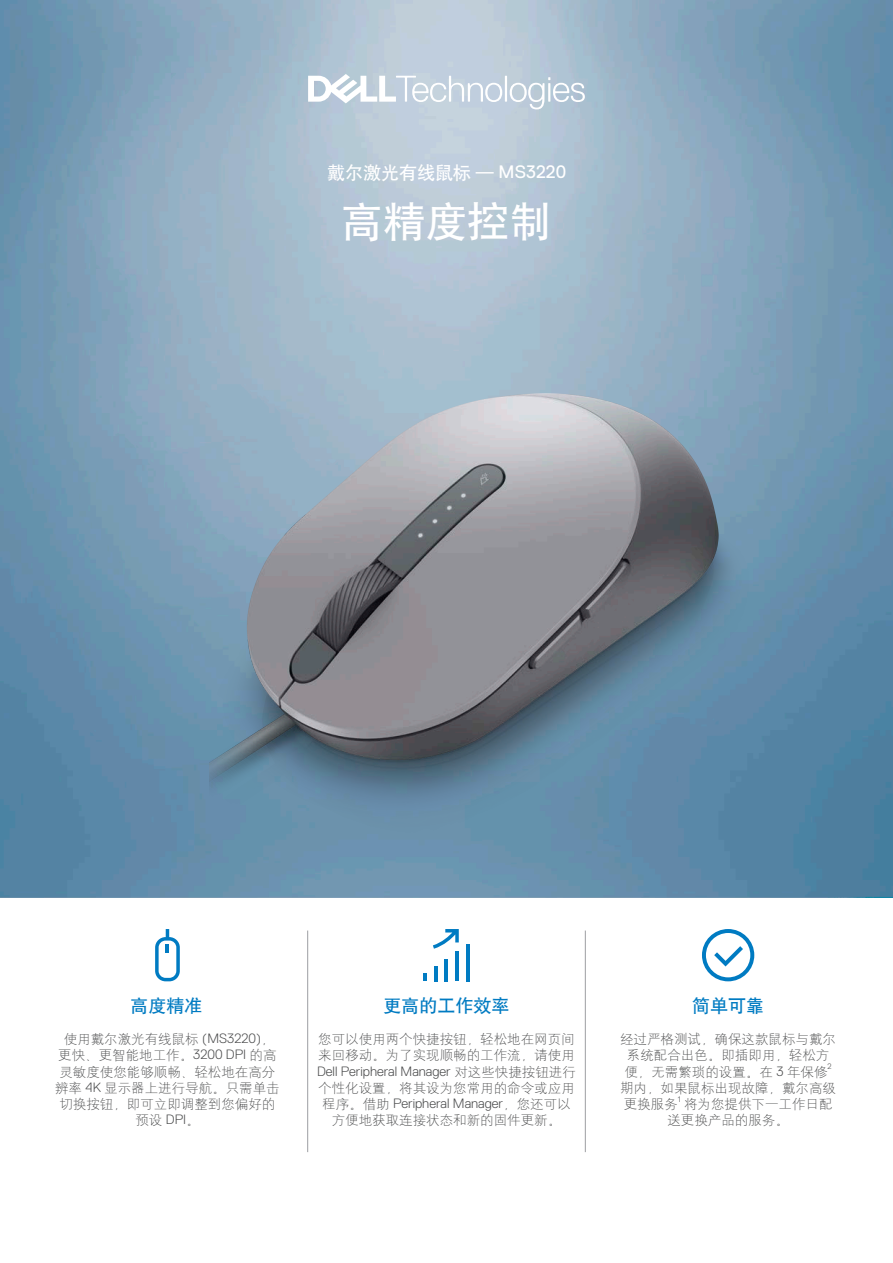
<style>
.page{position:relative;width:893px;height:1263px;background:#fff}
.page>*{position:absolute;margin:0;border:0;box-sizing:border-box;transform-origin:0 0}
.t1{font:42px "H Yb 1 gj";color:#fff}
.t2{font:18px "H Yb 1 gj";color:#fff}
.t3{font:18px "H Yb 1 gj";color:#007bc2}
.t4{font:13.5px/16.2px "H Yg 1 gj";color:#4b4c4d;text-align:center}
.t5{font:300 7.8px "Dell Replica";color:#4b4c4d}
.s1{font-family:"Dell Replica"}
.s2{font-family:"Dell Replica";font-weight:300}
</style>
<div class="page">
<img style="left:0;top:0;width:893px;height:898px">
<hr style="left:307px;top:930px;width:1px;height:222px;background:#a8a9ad">
<hr style="left:585px;top:930px;width:1px;height:222px;background:#a8a9ad">
<svg style="left:702px;top:929px;width:52px;height:52px"></svg>
<svg style="left:155px;top:929px;width:25px;height:52px"></svg>
<hr style="left:466px;top:944px;width:3px;height:37px;background:#007bc2">
<hr style="left:455px;top:951px;width:4px;height:30px;background:#007bc2">
<hr style="left:445px;top:959px;width:3px;height:22px;background:#007bc2">
<hr style="left:434px;top:966px;width:4px;height:15px;background:#007bc2">
<svg style="left:424px;top:973px;width:3px;height:8px"></svg>
<svg style="left:433px;top:929px;width:26px;height:20px"></svg>
<img style="left:210px;top:248px;width:548px;height:605px">
<svg style="left:308px;top:74px;width:277px;height:35px"></svg>
<p class="t2" style="left:327px;top:163px;width:241px">戴尔激光有线鼠标 — <span class="s1">MS3220</span></p>
<p class="t1" style="left:341px;top:201px;width:212px">高精度控制</p>
<p class="t3" style="left:130px;top:997px;width:73px">高度精准</p>
<p class="t3" style="left:383px;top:997px;width:127px">更高的工作效率</p>
<p class="t3" style="left:692px;top:997px;width:73px">简单可靠</p>
<p class="t4" style="left:55px;top:1031px;width:226px">使用戴尔激光有线鼠标 <span class="s2">(MS3220)</span>，更快、更智能地工作。<span class="s2">3200 DPI</span> 的高灵敏度使您能够顺畅、轻松地在高分辨率 <span class="s2">4K</span> 显示器上进行导航。只需单击切换按钮，即可立即调整到您偏好的预设 <span class="s2">DPI</span>。</p>
<p class="t4" style="left:620px;top:1031px;width:217px">经过严格测试，确保这款鼠标与戴尔系统配合出色。即插即用，轻松方便，无需繁琐的设置。在 <span class="s2">3</span> 年保修</p>
<p class="t4" style="left:317px;top:1031px;width:260px">您可以使用两个快捷按钮，轻松地在网页间来回移动。为了实现顺畅的工作流，请使用<br><span class="s2">Dell Peripheral Manager</span> 对这些快捷按钮进行个性化设置，将其设为您常用的命令或应用程序。借助 <span class="s2">Peripheral Manager</span>，您还可以方便地获取连接状态和新的固件更新。</p>
<p class="t5" style="left:828px;top:1062px;width:6px">2</p>
<p class="t4" style="left:620px;top:1079px;width:217px;text-align:left">期内，如果鼠标出现故障，戴尔高级更换服务</p>
<p class="t5" style="left:678px;top:1095px;width:4px">1</p>
<p class="t4" style="left:667px;top:1096px;width:167px;text-align:left;text-indent:17px">将为您提供下一工作日配送更换产品的服务。</p>
</div>
